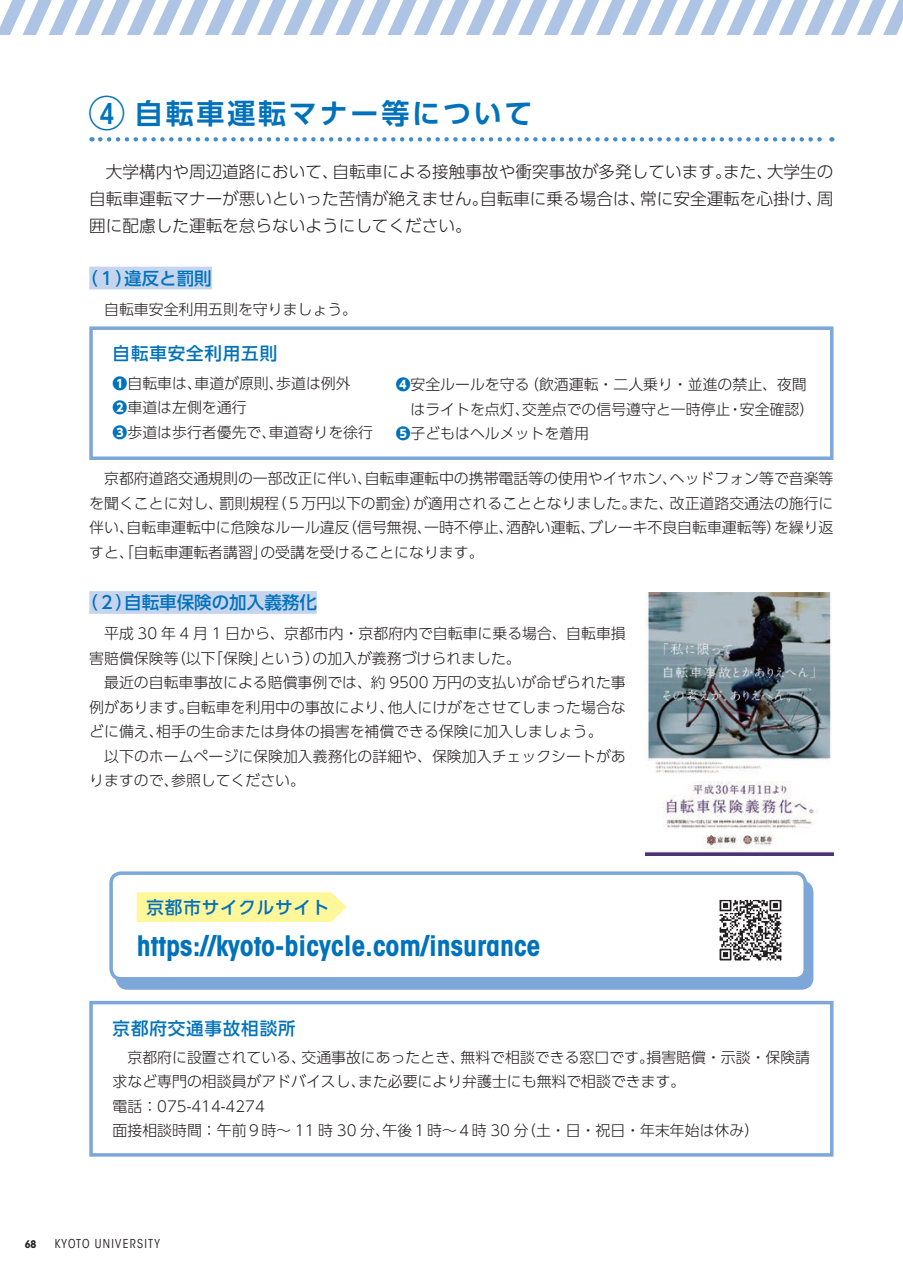
<style>
.page{position:relative;width:903px;height:1275px;background:#fff}
.page>*{position:absolute;margin:0;border:0;box-sizing:border-box;transform-origin:0 0}
.t1{font:700 condensed 28px "ITC Avant Garde Std";color:#0072bc}
.t2{font:28px "UD Shin Go Pr 6 N De Bold 90 msp RKSJ H";letter-spacing:.1em;color:#0072bc}
.t3{font:17.5px "UD Shin Go Pr 6 N Medium 90 msp RKSJ H";letter-spacing:.05em;color:#0072bc}
.t4{font:17.5px "UD Shin Go Pr 6 N Medium 90 msp RKSJ H";color:#0072bc}
.t5{font:16.62px/27.1px "UD Shin Go Pr 6 N Light 90 msp RKSJ H";color:#231f20;text-align:justify}
.t6{font:14.88px/24.5px "UD Shin Go Pr 6 N Light 90 msp RKSJ H";color:#231f20}
.t7{font:condensed 12.25px "ITC Avant Garde Std";letter-spacing:.1em;color:#231f20}
.t8{font:700 condensed 10.5px "ITC Avant Garde Std";color:#231f20}
.s1{font-size:39.38px}
.s2{font-family:"ITC Avant Garde Std";font-weight:600;font-stretch:condensed;font-size:28.35px}
.s3{font-family:"UD Shin Go Pr 6 N Heavy 90 msp RKSJ H";color:#0072bc}
</style>
<div class="page">
<svg style="left:0;top:0;width:903px;height:35px"></svg>
<svg style="left:100px;top:137px;width:732px;height:5px"></svg>
<div style="left:89px;top:267px;width:123px;height:22px;background:#c6d5ed"></div>
<div style="left:89px;top:591px;width:228px;height:23px;background:#c6d5ed"></div>
<div style="left:89px;top:326px;width:744px;height:134px;border:4px solid #7ca7d8"></div>
<div style="left:118px;top:882px;width:694px;height:106px;background:#7ca7d8;border-radius:10px"></div>
<div style="left:116px;top:881px;width:697px;height:109px;border:4px solid #7ca7d8;border-radius:10px"></div>
<div style="left:111px;top:873px;width:694px;height:106px;background:#fff;border-radius:10px"></div>
<div style="left:109px;top:871px;width:698px;height:109px;border:4px solid #7ca7d8;border-radius:10px"></div>
<svg style="left:137px;top:892px;width:210px;height:30px;background:#fff79e"></svg>
<img style="left:720px;top:899px;width:62px;height:62px">
<div style="left:89px;top:1001px;width:744px;height:156px;border:4px solid #7ca7d8"></div>
<img style="left:646px;top:592px;width:186px;height:262px">
<img style="left:663px;top:644px;width:151px;height:57px">
<img style="left:667px;top:784px;width:145px;height:29px">
<h1 class="t2" style="left:87px;top:103px;width:447px"><span class="s1">○</span><span class="s2">4</span> 自転車運転マナー等について</h1>
<p class="t5" style="left:89px;top:160px;width:746px">　大学構内や周辺道路において、自転車による接触事故や衝突事故が多発しています。また、大学生の自転車運転マナーが悪いといった苦情が絶えません。自転車に乗る場合は、常に安全運転を心掛け、周囲に配慮した運転を怠らないようにしてください。</p>
<p class="t3" style="left:81px;top:271px;width:133px">（１）違反と罰則</p>
<p class="t6" style="left:89px;top:299px;width:269px">　自転車安全利用五則を守りましょう。</p>
<p class="t3" style="left:113px;top:347px;width:166px">自転車安全利用五則</p>
<p class="t6" style="left:113px;top:373px;width:262px"><span class="s3">❶</span>自転車は、車道が原則、歩道は例外<br><span class="s3">❷</span>車道は左側を通行<br><span class="s3">❸</span>歩道は歩行者優先で、車道寄りを徐行</p>
<p class="t6" style="left:89px;top:468px;width:746px;text-align:justify">　京都府道路交通規則の一部改正に伴い、自転車運転中の携帯電話等の使用やイヤホン、ヘッドフォン等で音楽等を聞くことに対し、罰則規程（５万円以下の罰金）が適用されることとなりました。また、改正道路交通法の施行に伴い、自転車運転中に危険なルール違反（信号無視、一時不停止、酒酔い運転、ブレーキ不良自転車運転等）を繰り返すと、「自転車運転者講習」の受講を受けることになります。</p>
<p class="t4" style="left:81px;top:596px;width:238px">（２）自転車保険の加入義務化</p>
<p class="t6" style="left:89px;top:624px;width:538px">　平成 30 年 4 月 1 日から、京都市内・京都府内で自転車に乗る場合、自転車損害賠償保険等（以下「保険」という）の加入が義務づけられました。<br>　最近の自転車事故による賠償事例では、約 9500 万円の支払いが命ぜられた事例があります。自転車を利用中の事故により、他人にけがをさせてしまった場合などに備え、相手の生命または身体の損害を補償できる保険に加入しましょう。<br>　以下のホームページに保険加入義務化の詳細や、保険加入チェックシートがありますので、参照してください。</p>
<p class="t6" style="left:396px;top:374px;width:413px"><span class="s3">❹</span>安全ルールを守る（飲酒運転・二人乗り・並進の禁止、夜間</p>
<p class="t6" style="left:410px;top:399px;width:405px">はライトを点灯、交差点での信号遵守と一時停止・安全確認）</p>
<p class="t6" style="left:396px;top:423px;width:195px"><span class="s3">❺</span>子どもはヘルメットを着用</p>
<p class="t3" style="left:147px;top:901px;width:184px">京都市サイクルサイト</p>
<h1 class="t1" style="left:137px;top:935px;width:405px">https://kyoto-bicycle.com/insurance</h1>
<p class="t3" style="left:113px;top:1021px;width:184px">京都府交通事故相談所</p>
<p class="t6" style="left:113px;top:1047px;width:699px">　京都府に設置されている、交通事故にあったとき、無料で相談できる窓口です。損害賠償・示談・保険請求など専門の相談員がアドバイスし、また必要により弁護士にも無料で相談できます。<br>電話：075-414-4274<br>面接相談時間：午前９時～ 11 時 30 分、午後１時～４時 30 分（土・日・祝日・年末年始は休み）</p>
<p class="t8" style="left:25px;top:1240px;width:13px">68</p>
<p class="t7" style="left:55px;top:1237px;width:107px">KYOTO UNIVERSITY</p>
</div>
